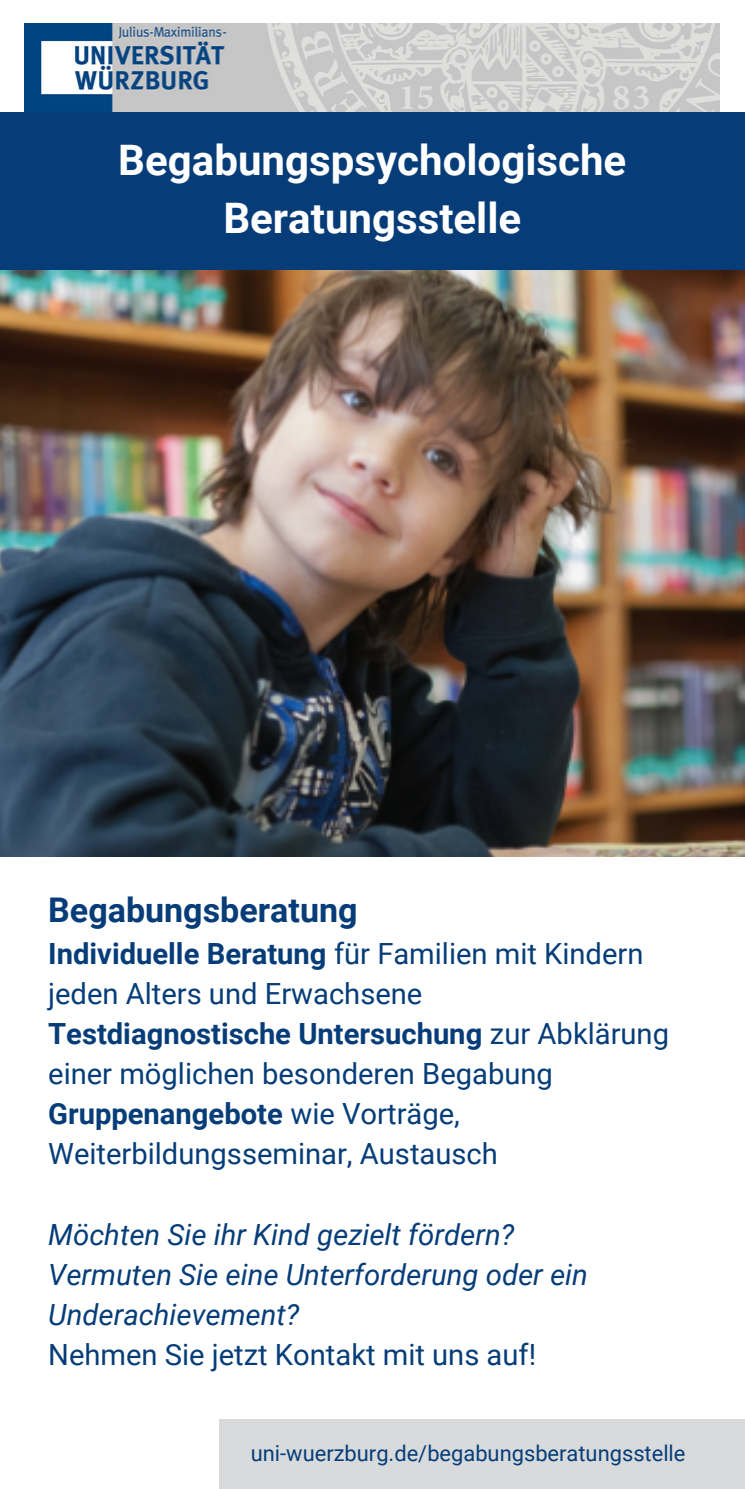
<style>
.page{position:relative;width:745px;height:1489px;background:#fff}
.page>*{position:absolute;margin:0;border:0;box-sizing:border-box;transform-origin:0 0}
.t1{font:700 42px/58.2px "Roboto";color:#fff;text-align:center}
.t2{font:700 34px "Roboto";color:#063d79}
.t3{font:29.25px/40px "Roboto";color:#063d79}
.t4{font:italic 29.25px/40px "Roboto";color:#063d79}
.t5{font:22px "Roboto";color:#063d79}
.s1{font-weight:700}
.s2{font-style:normal}
</style>
<div class="page">
<img style="left:0;top:270px;width:744px;height:586px">
<div style="left:0;top:112px;width:744px;height:158px;background:#063d79"></div>
<div style="left:219px;top:1419px;width:525px;height:70px;background:#d8dadc"></div>
<img style="left:25px;top:24px;width:694px;height:88px">
<p class="t1" style="left:118px;top:131px;width:509px">Begabungspsychologische<br>Beratungsstelle</p>
<p class="t2" style="left:48px;top:890px;width:311px">Begabungsberatung</p>
<p class="t3" style="left:48px;top:934px;width:622px"><span class="s1">Individuelle Beratung</span> fü r Familien mit Kindern jeden Alters und Erwachsene <span class="s1">Testdiagnostische Untersuchung</span> zur Abklä rung einer möglichen besonderen Begabung</p>
<p class="t3" style="left:48px;top:1094px;width:451px"><span class="s1">Gruppenangebote</span> wie Vorträge,<br>Weiterbildungsseminar, Austausch</p>
<h2 class="t4" style="left:48px;top:1214px;width:541px">Möchten Sie ihr Kind gezielt fördern?<br>Vermuten Sie eine Unterforderung oder ein Underachievement?<br><span class="s2">Nehmen Sie jetzt Kontakt mit uns auf!</span></h2>
<h2 class="t5" style="left:251px;top:1441px;width:436px">uni-wuerzburg.de/begabungsberatungsstelle</h2>
</div>
